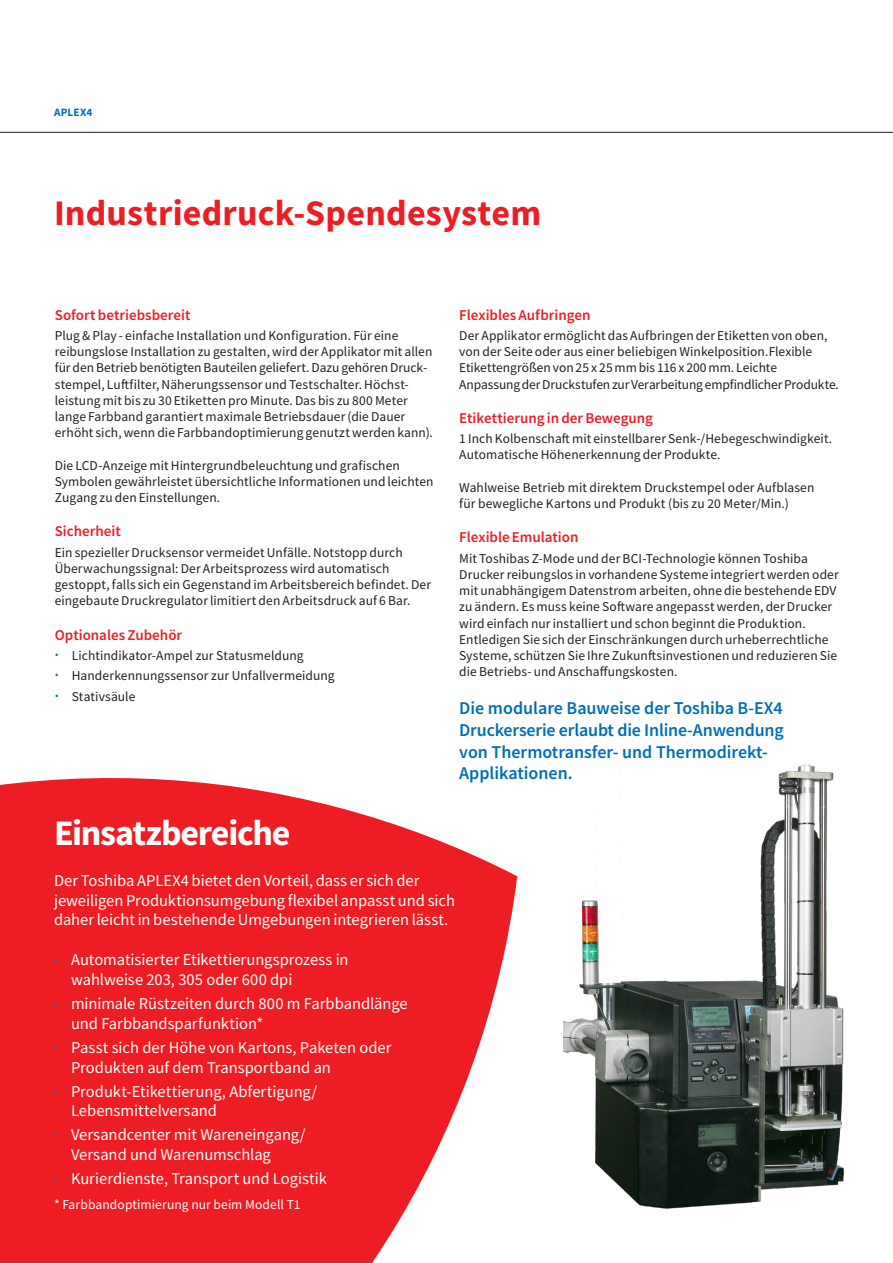
<style>
.page{position:relative;width:893px;height:1263px;background:#fff}
.page>*{position:absolute;margin:0;border:0;box-sizing:border-box;transform-origin:0 0}
.Section_title_gradie{font:700 36px "Toshiba Sans";letter-spacing:.005em;color:#ee1d23}
.Section_title_gradie-2{font:700 36px "Toshiba Sans";letter-spacing:-.035em;color:#fff}
.t1{font:500 18px/21.6px "Toshiba Sans";color:#006db7}
.Main_text_BLACK{font:16.5px/19.8px "Toshiba Sans";color:#fff}
.Text_Titel2_ToshibaS{font:500 15px "Toshiba Sans";color:#ee1d23}
.Text_ToshibaSans9Pt{font:13.5px/16.2px "Toshiba Sans";letter-spacing:.005em;color:#231f20}
.Text_Bullets_Level1{font:13.5px/16.2px "Toshiba Sans";letter-spacing:.01em;color:#231f20}
.Text_Bullets_Level1-2{font:13.5px "Toshiba Sans";letter-spacing:.005em;color:#fff}
.t2{font:700 11.25px "Toshiba Sans";letter-spacing:.01em;color:#006db7}
.s1{font-family:"Myriad Pro";font-size:19.5px;color:#006db7}
</style>
<div class="page">
<img style="left:563px;top:764px;width:281px;height:445px">
<hr style="left:0;top:132px;width:893px;height:1px;background:#231f20">
<svg style="left:0;top:778px;width:517px;height:485px;background:#f03b40"></svg>
<p class="t2" style="left:54px;top:104px;width:40px">APLEX4</p>
<p class="Section_title_gradie" style="left:54px;top:188px;width:489px">Industriedruck-Spendesystem</p>
<p class="Text_Titel2_ToshibaS" style="left:55px;top:305px;width:137px">Sofort betriebsbereit</p>
<p class="Text_ToshibaSans9Pt" style="left:55px;top:327px;width:379px">Plug &amp; Play - einfache Installation und Konfiguration. Für eine reibungslose Installation zu gestalten, wird der Applikator mit allen für den Betrieb benötigten Bauteilen geliefert. Dazu gehören Druck-</p>
<p class="Text_ToshibaSans9Pt" style="left:55px;top:376px;width:356px">stempel, Luftfilter, Näherungssensor und Testschalter. Höchst-</p>
<p class="Text_ToshibaSans9Pt" style="left:55px;top:392px;width:380px">leistung mit bis zu 30 Etiketten pro Minute. Das bis zu 800 Meter lange Farbband garantiert maximale Betriebsdauer (die Dauer erhöht sich, wenn die Farbbandoptimierung genutzt werden kann).</p>
<p class="Text_ToshibaSans9Pt" style="left:55px;top:457px;width:380px">Die LCD-Anzeige mit Hintergrundbeleuchtung und grafischen<br>Symbolen gewährleistet übersichtliche Informationen und leichten<br>Zugang zu den Einstellungen.</p>
<p class="Text_Titel2_ToshibaS" style="left:55px;top:521px;width:68px">Sicherheit</p>
<p class="Text_ToshibaSans9Pt" style="left:55px;top:544px;width:378px">Ein spezieller Drucksensor vermeidet Unfälle. Notstopp durch Überwachungssignal: Der Arbeitsprozess wird automatisch gestoppt, falls sich ein Gegenstand im Arbeitsbereich befindet. Der eingebaute Druckregulator limitiert den Arbeitsdruck auf 6 Bar.</p>
<p class="Text_Titel2_ToshibaS" style="left:55px;top:625px;width:129px">Optionales Zubehör</p>
<p class="Text_ToshibaSans9Pt" style="left:55px;top:647px;width:250px"><span class="s1">·</span> Lichtindikator-Ampel zur Statusmeldung</p>
<p class="Text_ToshibaSans9Pt" style="left:55px;top:668px;width:281px"><span class="s1">·</span> Handerkennungssensor zur Unfallvermeidung</p>
<p class="Text_ToshibaSans9Pt" style="left:55px;top:688px;width:82px"><span class="s1">·</span> Stativsäule</p>
<p class="Text_Titel2_ToshibaS" style="left:459px;top:305px;width:133px">Flexibles Aufbringen</p>
<p class="Text_ToshibaSans9Pt" style="left:459px;top:327px;width:381px">Der Applikator ermöglicht das Aufbringen der Etiketten von oben, von der Seite oder aus einer beliebigen Winkelposition.Flexible Etikettengrößen von 25 x 25 mm bis 116 x 200 mm. Leichte Anpassung der Druckstufen zur Verarbeitung empfindlicher Produkte.</p>
<p class="Text_Titel2_ToshibaS" style="left:459px;top:408px;width:195px">Etikettierung in der Bewegung</p>
<p class="Text_ToshibaSans9Pt" style="left:459px;top:431px;width:374px">1 Inch Kolbenschaft mit einstellbarer Senk-/Hebegeschwindigkeit.</p>
<p class="Text_ToshibaSans9Pt" style="left:459px;top:447px;width:263px">Automatische Höhenerkennung der Produkte.</p>
<p class="Text_Bullets_Level1" style="left:459px;top:479px;width:357px">Wahlweise Betrieb mit direktem Druckstempel oder Aufblasen für bewegliche Kartons und Produkt (bis zu 20 Meter/Min.)</p>
<p class="Text_Titel2_ToshibaS" style="left:459px;top:527px;width:121px">Flexible Emulation</p>
<p class="Text_ToshibaSans9Pt" style="left:459px;top:550px;width:381px">Mit Toshibas Z-Mode und der BCI-Technologie können Toshiba Drucker reibungslos in vorhandene Systeme integriert werden oder mit unabhängigem Datenstrom arbeiten, ohne die bestehende EDV zu ändern. Es muss keine Software angepasst werden, der Drucker wird einfach nur installiert und schon beginnt die Produktion.<br>Entledigen Sie sich der Einschränkungen durch urheberrechtliche Systeme, schützen Sie Ihre Zukunftsinvestionen und reduzieren Sie die Betriebs- und Anschaffungskosten.</p>
<p class="t1" style="left:459px;top:697px;width:326px">Die modulare Bauweise der Toshiba B-EX4<br>Druckerserie erlaubt die Inline-Anwendung</p>
<p class="t1" style="left:459px;top:741px;width:310px">von Thermotransfer- und Thermodirekt-<br>Applikationen.</p>
<p class="Section_title_gradie-2" style="left:54px;top:808px;width:238px">Einsatzbereiche</p>
<p class="Main_text_BLACK" style="left:54px;top:870px;width:402px">Der Toshiba APLEX4 bietet den Vorteil, dass er sich der jeweiligen Produktionsumgebung flexibel anpasst und sich daher leicht in bestehende Umgebungen integrieren lässt.</p>
<p class="Main_text_BLACK" style="left:71px;top:949px;width:279px;text-indent:-17px"><span class="s1">·</span> Automatisierter Etikettierungsprozess in wahlweise 203, 305 oder 600 dpi</p>
<p class="Main_text_BLACK" style="left:71px;top:993px;width:338px;text-indent:-17px"><span class="s1">·</span> minimale Rüstzeiten durch 800 m Farbbandlänge und Farbbandsparfunktion*</p>
<p class="Main_text_BLACK" style="left:71px;top:1037px;width:322px;text-indent:-17px"><span class="s1">·</span> Passt sich der Höhe von Kartons, Paketen oder<br>Produkten auf dem Transportband an</p>
<p class="Main_text_BLACK" style="left:71px;top:1081px;width:248px;text-indent:-17px"><span class="s1">·</span> Produkt-Etikettierung, Abfertigung/<br>Lebensmittelversand</p>
<p class="Main_text_BLACK" style="left:71px;top:1125px;width:236px;text-indent:-17px"><span class="s1">·</span> Versandcenter mit Wareneingang/<br>Versand und Warenumschlag</p>
<p class="Main_text_BLACK" style="left:54px;top:1169px;width:274px"><span class="s1">·</span> Kurierdienste, Transport und Logistik</p>
<p class="Text_Bullets_Level1-2" style="left:54px;top:1196px;width:248px">* Farbbandoptimierung nur beim Modell T1</p>
</div>
